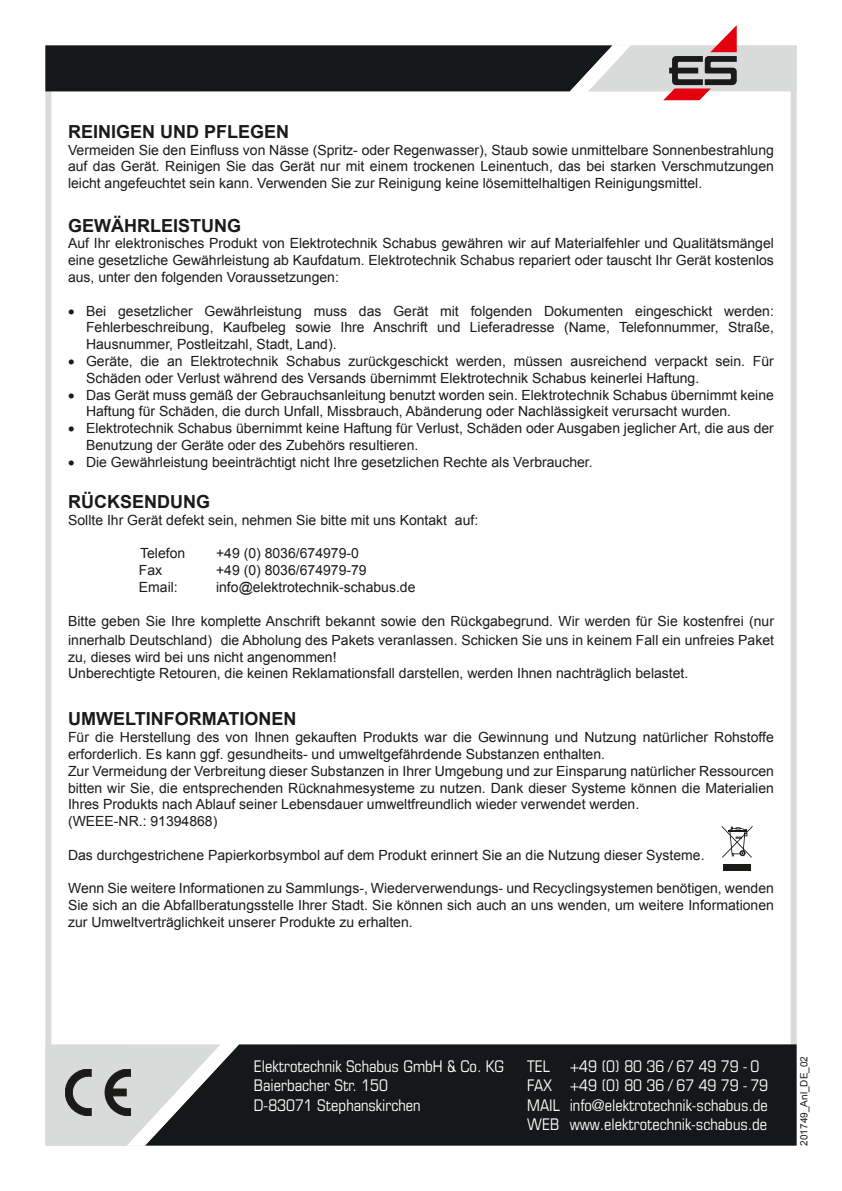
<style>
.page{position:relative;width:842px;height:1191px;background:#fff}
.page>*{position:absolute;margin:0;border:0;box-sizing:border-box;transform-origin:0 0}
.t1{font:700 18px "Arial";color:#1a1a18}
.t2{font:condensed 16px/19.2px "Eurostile";color:#fff}
.t3{font:14px/16.8px "Arial";color:#1a1a18}
.t4{font:10px "Arial";color:#1a1a18}
</style>
<div class="page">
<div style="left:239px;top:1044px;width:558px;height:101px;background:#151819"></div>
<svg style="left:45px;top:25px;width:752px;height:75px"></svg>
<svg style="left:45px;top:1044px;width:194px;height:101px;background:#a2a4a4"></svg>
<svg style="left:721px;top:826px;width:32px;height:31px"></svg>
<div style="left:723px;top:864px;width:27px;height:7px;background:#1a1a18"></div>
<p class="t1" style="left:68px;top:120px;width:223px">REINIGEN UND PFLEGEN</p>
<p class="t3" style="left:68px;top:141px;width:707px;text-align:justify">Vermeiden Sie den Einfluss von Nässe (Spritz- oder Regenwasser), Staub sowie unmittelbare Sonnenbestrahlung auf das Gerät. Reinigen Sie das Gerät nur mit einem trockenen Leinentuch, das bei starken Verschmutzungen leicht angefeuchtet sein kann. Verwenden Sie zur Reinigung keine lösemittelhaltigen Reinigungsmittel.</p>
<p class="t1" style="left:68px;top:213px;width:174px">GEWÄHRLEISTUNG</p>
<p class="t3" style="left:68px;top:235px;width:707px;text-align:justify">Auf Ihr elektronisches Produkt von Elektrotechnik Schabus gewähren wir auf Materialfehler und Qualitätsmängel eine gesetzliche Gewährleistung ab Kaufdatum. Elektrotechnik Schabus repariert oder tauscht Ihr Gerät kostenlos aus, unter den folgenden Voraussetzungen:</p>
<p class="t3" style="left:86px;top:302px;width:689px;text-align:justify;text-indent:-18px">• Bei gesetzlicher Gewährleistung muss das Gerät mit folgenden Dokumenten eingeschickt werden:<br>Fehlerbeschreibung, Kaufbeleg sowie Ihre Anschrift und Lieferadresse (Name, Telefonnummer, Straße, Hausnummer, Postleitzahl, Stadt, Land).</p>
<p class="t3" style="left:86px;top:353px;width:689px;text-indent:-18px">• Geräte, die an Elektrotechnik Schabus zurückgeschickt werden, müssen ausreichend verpackt sein. Für<br>Schäden oder Verlust während des Versands übernimmt Elektrotechnik Schabus keinerlei Haftung.</p>
<p class="t3" style="left:86px;top:386px;width:689px;text-indent:-18px">• Das Gerät muss gemäß der Gebrauchsanleitung benutzt worden sein. Elektrotechnik Schabus übernimmt keine<br>Haftung für Schäden, die durch Unfall, Missbrauch, Abänderung oder Nachlässigkeit verursacht wurden.</p>
<p class="t3" style="left:86px;top:420px;width:689px;text-indent:-18px">• Elektrotechnik Schabus übernimmt keine Haftung für Verlust, Schäden oder Ausgaben jeglicher Art, die aus der<br>Benutzung der Geräte oder des Zubehörs resultieren.</p>
<p class="t3" style="left:68px;top:454px;width:526px">• Die Gewährleistung beeinträchtigt nicht Ihre gesetzlichen Rechte als Verbraucher.</p>
<p class="t1" style="left:68px;top:490px;width:143px">RÜCKSENDUNG</p>
<p class="t3" style="left:68px;top:511px;width:412px">Sollte Ihr Gerät defekt sein, nehmen Sie bitte mit uns Kontakt auf:</p>
<p class="t3" style="left:140px;top:545px;width:47px">Telefon</p>
<p class="t3" style="left:216px;top:545px;width:144px">+49 (0) 8036/674979-0</p>
<p class="t3" style="left:139px;top:562px;width:25px">Fax</p>
<p class="t3" style="left:216px;top:562px;width:152px">+49 (0) 8036/674979-79</p>
<p class="t3" style="left:139px;top:579px;width:40px">Email:</p>
<p class="t3" style="left:216px;top:579px;width:201px">info@elektrotechnik-schabus.de</p>
<p class="t3" style="left:68px;top:611px;width:707px;line-height:19.2px">Bitte geben Sie Ihre komplette Anschrift bekannt sowie den Rückgabegrund. Wir werden für Sie kostenfrei (nur innerhalb Deutschland) die Abholung des Pakets veranlassen. Schicken Sie uns in keinem Fall ein unfreies Paket</p>
<p class="t3" style="left:68px;top:648px;width:622px">zu, dieses wird bei uns nicht angenommen!<br>Unberechtigte Retouren, die keinen Reklamationsfall darstellen, werden Ihnen nachträglich belastet.</p>
<p class="t1" style="left:68px;top:707px;width:230px">UMWELTINFORMATIONEN</p>
<p class="t3" style="left:68px;top:729px;width:707px">Für die Herstellung des von Ihnen gekauften Produkts war die Gewinnung und Nutzung natürlicher Rohstoffe erforderlich. Es kann ggf. gesundheits- und umweltgefährdende Substanzen enthalten.<br>Zur Vermeidung der Verbreitung dieser Substanzen in Ihrer Umgebung und zur Einsparung natürlicher Ressourcen bitten wir Sie, die entsprechenden Rücknahmesysteme zu nutzen. Dank dieser Systeme können die Materialien Ihres Produkts nach Ablauf seiner Lebensdauer umweltfreundlich wieder verwendet werden.<br>(WEEE-NR.: 91394868)</p>
<p class="t3" style="left:68px;top:846px;width:638px">Das durchgestrichene Papierkorbsymbol auf dem Produkt erinnert Sie an die Nutzung dieser Systeme.</p>
<p class="t3" style="left:68px;top:880px;width:707px;text-align:justify">Wenn Sie weitere Informationen zu Sammlungs-, Wiederverwendungs- und Recyclingsystemen benötigen, wenden Sie sich an die Abfallberatungsstelle Ihrer Stadt. Sie können sich auch an uns wenden, um weitere Informationen zur Umweltverträglichkeit unserer Produkte zu erhalten.</p>
<p class="t2" style="left:254px;top:1056px;width:252px">Elektrotechnik Schabus GmbH &amp; Co. KG<br>Baierbacher Str. 150<br>D-83071 Stephanskirchen</p>
<p class="t2" style="left:527px;top:1056px;width:242px">TEL +49 (0) 80 36 / 67 49 79 - 0<br>FAX +49 (0) 80 36 / 67 49 79 - 79<br>MAIL info@elektrotechnik-schabus.de<br>WEB www.elektrotechnik-schabus.de</p>
<p class="t4" style="left:797px;top:1145px;width:91px;rotate:-90deg">201749_Anl_DE_02</p>
</div>
